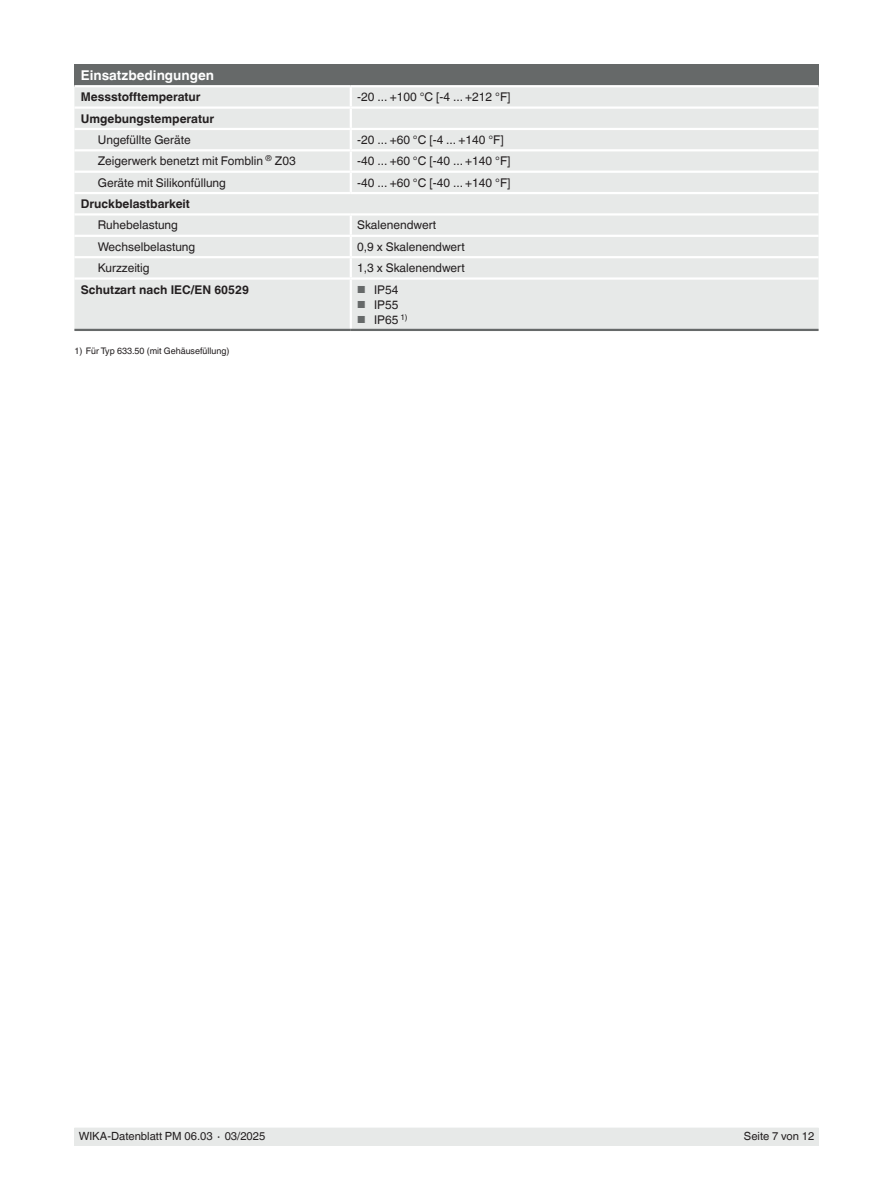
<style>
.page{position:relative;width:893px;height:1188px;background:#fff}
.page>*{position:absolute;margin:0;border:0;box-sizing:border-box;transform-origin:0 0}
.t1{font:700 13.5px "Helvetica World";color:#fff}
.t2{font:12px "Helvetica World";color:#231f20}
.t3{font:700 12px "Helvetica World";color:#231f20}
.t4{font:11.25px "Helvetica World";color:#231f20}
.t5{font:9px "Helvetica World";color:#231f20}
.s1{font-size:10.2px;color:#666969}
</style>
<div class="page">
<div style="left:74px;top:1128px;width:745px;height:17px;background:#e7e9e8"></div>
<div style="left:74px;top:64px;width:745px;height:22px;background:#666969"></div>
<div style="left:74px;top:87px;width:745px;height:242px;background:#e7e9e8"></div>
<hr style="left:74px;top:106px;width:277px;height:3px;background:#fff">
<hr style="left:351px;top:106px;width:468px;height:3px;background:#fff">
<hr style="left:350px;top:280px;width:2px;height:49px;background:#fff">
<hr style="left:74px;top:85px;width:277px;height:2px;background:#fff">
<hr style="left:351px;top:85px;width:468px;height:2px;background:#fff">
<hr style="left:351px;top:128px;width:468px;height:2px;background:#fff">
<hr style="left:351px;top:149px;width:468px;height:2px;background:#fff">
<hr style="left:351px;top:171px;width:468px;height:2px;background:#fff">
<hr style="left:351px;top:192px;width:468px;height:2px;background:#fff">
<hr style="left:74px;top:329px;width:277px;height:2px;background:#666969">
<hr style="left:351px;top:329px;width:468px;height:2px;background:#666969">
<hr style="left:74px;top:128px;width:277px;height:2px;background:#fff">
<svg style="left:350px;top:87px;width:2px;height:62px"></svg>
<hr style="left:74px;top:149px;width:277px;height:2px;background:#fff">
<hr style="left:350px;top:151px;width:2px;height:20px;background:#fff">
<hr style="left:74px;top:171px;width:277px;height:2px;background:#fff">
<svg style="left:350px;top:173px;width:2px;height:19px"></svg>
<hr style="left:74px;top:192px;width:277px;height:2px;background:#fff">
<hr style="left:74px;top:213px;width:277px;height:3px;background:#fff">
<hr style="left:351px;top:213px;width:468px;height:3px;background:#fff">
<hr style="left:74px;top:235px;width:277px;height:2px;background:#fff">
<hr style="left:351px;top:235px;width:468px;height:2px;background:#fff">
<svg style="left:350px;top:216px;width:2px;height:61px"></svg>
<hr style="left:74px;top:256px;width:277px;height:2px;background:#fff">
<hr style="left:351px;top:256px;width:468px;height:2px;background:#fff">
<hr style="left:74px;top:277px;width:277px;height:3px;background:#fff">
<hr style="left:351px;top:277px;width:468px;height:3px;background:#fff">
<p class="t1" style="left:81px;top:67px;width:135px">Einsatzbedingungen</p>
<p class="t3" style="left:81px;top:90px;width:121px">Messstofftemperatur</p>
<p class="t2" style="left:357px;top:90px;width:155px">-20 ... +100 °C [-4 ... +212 °F]</p>
<p class="t3" style="left:81px;top:111px;width:135px">Umgebungstemperatur</p>
<p class="t2" style="left:98px;top:133px;width:94px">Ungefüllte Geräte</p>
<p class="t2" style="left:357px;top:133px;width:148px">-20 ... +60 °C [-4 ... +140 °F]</p>
<p class="t2" style="left:98px;top:154px;width:199px">Zeigerwerk benetzt mit Fomblin <sup>®</sup> Z03</p>
<p class="t2" style="left:357px;top:154px;width:155px">-40 ... +60 °C [-40 ... +140 °F]</p>
<p class="t2" style="left:98px;top:176px;width:130px">Geräte mit Silikonfüllung</p>
<p class="t2" style="left:357px;top:176px;width:155px">-40 ... +60 °C [-40 ... +140 °F]</p>
<p class="t3" style="left:81px;top:197px;width:111px">Druckbelastbarkeit</p>
<p class="t2" style="left:98px;top:218px;width:82px">Ruhebelastung</p>
<p class="t2" style="left:357px;top:218px;width:80px">Skalenendwert</p>
<p class="t2" style="left:98px;top:240px;width:99px">Wechselbelastung</p>
<p class="t2" style="left:357px;top:240px;width:109px">0,9 x Skalenendwert</p>
<p class="t2" style="left:98px;top:261px;width:53px">Kurzzeitig</p>
<p class="t2" style="left:357px;top:261px;width:109px">1,3 x Skalenendwert</p>
<p class="t3" style="left:81px;top:282px;width:170px">Schutzart nach IEC/EN 60529</p>
<p class="t2" style="left:357px;top:282px;width:43px"><span class="s1">■</span> IP54</p>
<p class="t2" style="left:357px;top:297px;width:43px"><span class="s1">■</span> IP55</p>
<p class="t2" style="left:357px;top:312px;width:52px"><span class="s1">■</span> IP65 <sup>1)</sup></p>
<p class="t5" style="left:74px;top:346px;width:156px">1) Für Typ 633.50 (mit Gehäusefüllung)</p>
<p class="t4" style="left:79px;top:1130px;width:188px">WIKA-Datenblatt PM 06.03 ∙ 03/2025</p>
<p class="t4" style="left:744px;top:1130px;width:72px">Seite 7 von 12</p>
</div>
